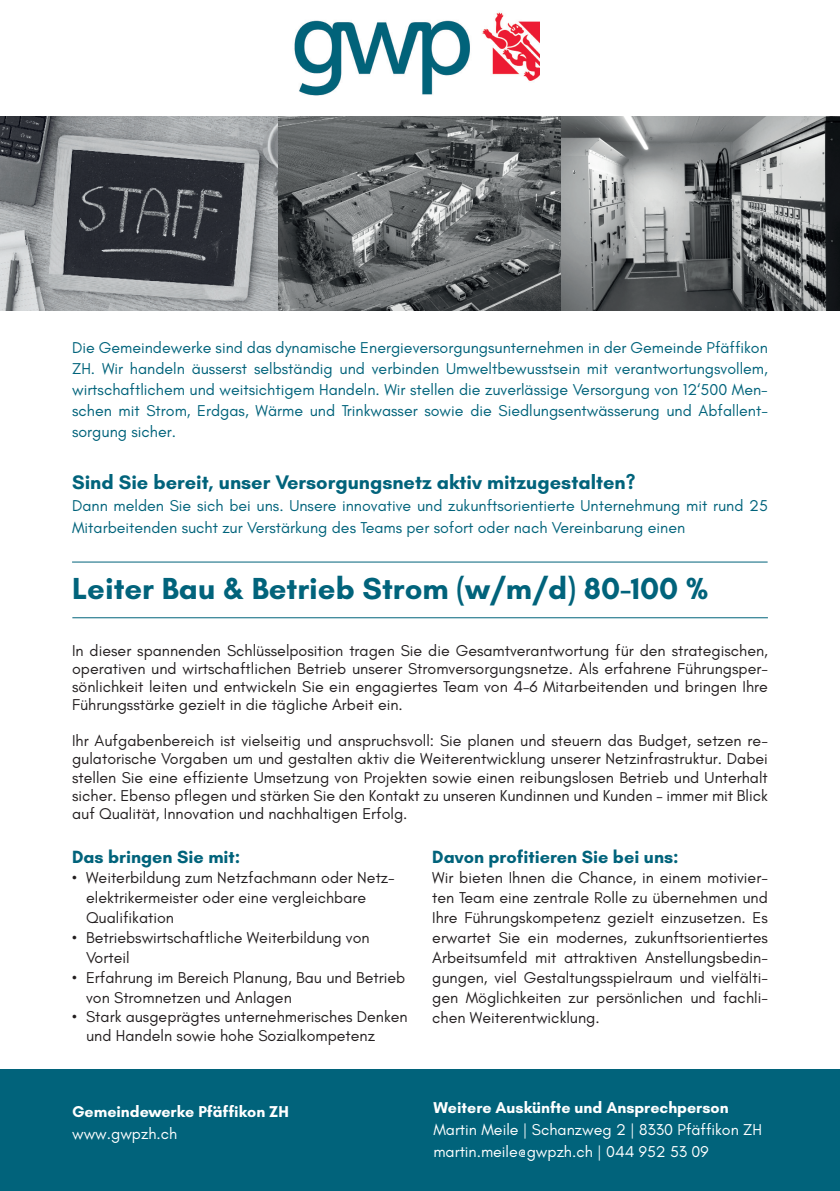
<style>
.page{position:relative;width:840px;height:1191px;background:#fff}
.page>*{position:absolute;margin:0;border:0;box-sizing:border-box;transform-origin:0 0}
.t1{font:700 31px "Glacial Indifference";color:#01637b}
.t2{font:700 20px "Glacial Indifference";color:#01637b}
.t3{font:700 18px "Glacial Indifference";color:#01637b}
.t4{font:16px/20px "Glacial Indifference";color:#231f20}
.t5{font:16px/21px "Glacial Indifference";color:#01637b;text-align:justify}
.t6{font:16px/22px "Glacial Indifference";color:#fff}
.t7{font:700 16px "Glacial Indifference";color:#fff}
</style>
<div class="page">
<img style="left:294px;top:12px;width:245px;height:84px">
<div style="left:0;top:1069px;width:839px;height:122px;background:#01637b"></div>
<img style="left:0;top:116px;width:839px;height:194px">
<hr style="left:72px;top:561px;width:695px;height:1px;background:#01637b">
<hr style="left:72px;top:617px;width:695px;height:1px;background:#01637b">
<p class="t5" style="left:72px;top:337px;width:697px">Die Gemeindewerke sind das dynamische Energieversorgungsunternehmen in der Gemeinde Pfäffikon ZH. Wir handeln äusserst selbständig und verbinden Umweltbewusstsein mit verantwortungsvollem, wirtschaftlichem und weitsichtigem Handeln. Wir stellen die zuverlässige Versorgung von 12‘500 Men&shy;schen mit Strom, Erdgas, Wärme und Trinkwasser sowie die Siedlungsentwässerung und Abfallent&shy;sorgung sicher.</p>
<p class="t2" style="left:72px;top:469px;width:564px">Sind Sie bereit, unser Versorgungsnetz aktiv mitzugestalten?</p>
<p class="t5" style="left:72px;top:494px;width:697px;line-height:22px">Dann melden Sie sich bei uns. Unsere innovative und zukunftsorientierte Unternehmung mit rund 25<br>Mitarbeitenden sucht zur Verstärkung des Teams per sofort oder nach Vereinbarung einen</p>
<h1 class="t1" style="left:72px;top:569px;width:637px">Leiter Bau &amp; Betrieb Strom (w/m/d) 80-100 %</h1>
<p class="t4" style="left:72px;top:642px;width:697px;line-height:18px;text-align:justify">In dieser spannenden Schlüsselposition tragen Sie die Gesamtverantwortung für den strategischen, operativen und wirtschaftlichen Betrieb unserer Stromversorgungsnetze. Als erfahrene Führungsper&shy;sönlichkeit leiten und entwickeln Sie ein engagiertes Team von 4–6 Mitarbeitenden und bringen Ihre Führungsstärke gezielt in die tägliche Arbeit ein.</p>
<p class="t4" style="left:72px;top:732px;width:697px;line-height:18px;text-align:justify">Ihr Aufgabenbereich ist vielseitig und anspruchsvoll: Sie planen und steuern das Budget, setzen re&shy;gulatorische Vorgaben um und gestalten aktiv die Weiterentwicklung unserer Netzinfrastruktur. Dabei stellen Sie eine effiziente Umsetzung von Projekten sowie einen reibungslosen Betrieb und Unterhalt sicher. Ebenso pflegen und stärken Sie den Kontakt zu unseren Kundinnen und Kunden – immer mit Blick auf Qualität, Innovation und nachhaltigen Erfolg.</p>
<p class="t3" style="left:72px;top:845px;width:170px">Das bringen Sie mit:</p>
<p class="t4" style="left:86px;top:868px;width:310px;text-indent:-14px">• Weiterbildung zum Netzfachmann oder Netz&shy;elektrikermeister oder eine vergleichbare<br>Qualifikation</p>
<p class="t4" style="left:86px;top:928px;width:285px;text-indent:-14px">• Betriebswirtschaftliche Weiterbildung von<br>Vorteil</p>
<p class="t4" style="left:86px;top:968px;width:320px;text-indent:-14px">• Erfahrung im Bereich Planung, Bau und Betrieb von Stromnetzen und Anlagen</p>
<p class="t4" style="left:86px;top:1007px;width:323px;line-height:19.2px;text-indent:-14px">• Stark ausgeprägtes unternehmerisches Denken und Handeln sowie hohe Sozialkompetenz</p>
<p class="t7" style="left:72px;top:1101px;width:218px">Gemeindewerke Pfäffikon ZH</p>
<p class="t6" style="left:72px;top:1122px;width:107px">www.gwpzh.ch</p>
<p class="t3" style="left:432px;top:845px;width:248px">Davon profitieren Sie bei uns:</p>
<p class="t4" style="left:432px;top:868px;width:337px;text-align:justify">Wir bieten Ihnen die Chance, in einem motivier&shy;ten Team eine zentrale Rolle zu übernehmen und Ihre Führungskompetenz gezielt einzusetzen. Es erwartet Sie ein modernes, zukunftsorientiertes Arbeitsumfeld mit attraktiven Anstellungsbedin&shy;gungen, viel Gestaltungsspielraum und vielfälti&shy;gen Möglichkeiten zur persönlichen und fachli&shy;chen Weiterentwicklung.</p>
<p class="t7" style="left:433px;top:1097px;width:296px">Weitere Auskünfte und Ansprechperson</p>
<p class="t6" style="left:433px;top:1118px;width:330px">Martin Meile | Schanzweg 2 | 8330 Pfäffikon ZH martin.meile@gwpzh.ch | 044 952 53 09</p>
</div>
